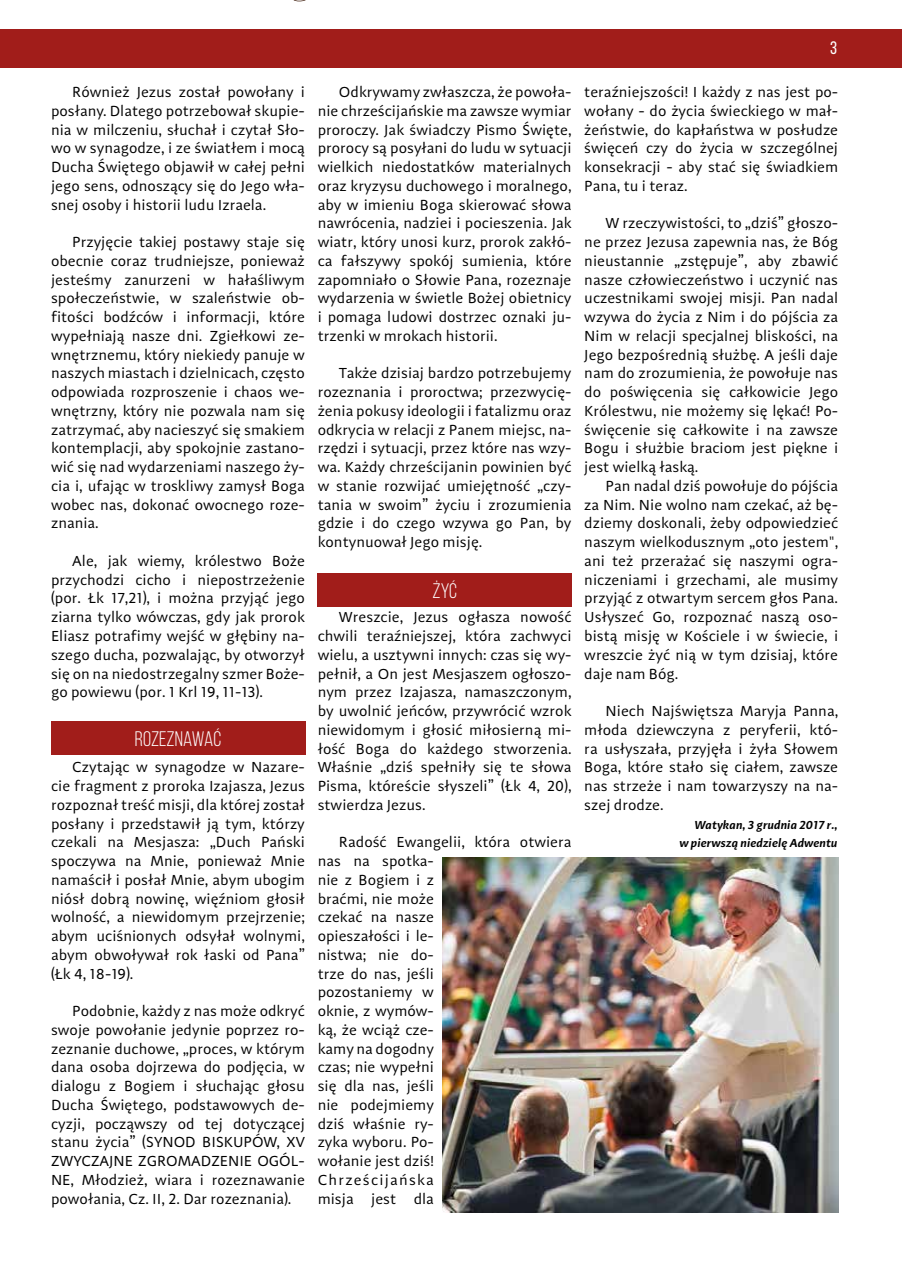
<style>
.page{position:relative;width:902px;height:1276px;background:#fff}
.page>*{position:absolute;margin:0;border:0;box-sizing:border-box;transform-origin:0 0}
.t1{font:21px "Bebas Neue";color:#fff}
.t2{font:18px "Bebas Neue";color:#fff}
.t3{font:15px/18.8px "Adagio Sans";color:#000;text-align:justify}
.t4{font:italic 600 12px/18.8px "Adagio Sans";color:#000;text-align:right}
</style>
<div class="page">
<div style="left:0;top:30px;width:901px;height:38px;background:#a11d1a"></div>
<svg style="left:293px;top:0;width:13px;height:2px"></svg>
<div style="left:51px;top:722px;width:254px;height:33px;background:#a11d1a"></div>
<div style="left:317px;top:573px;width:254px;height:33px;background:#a11d1a"></div>
<img style="left:442px;top:857px;width:396px;height:355px">
<p class="t3" style="left:51px;top:83px;width:255px;text-indent:21px">Również Jezus został powołany i posłany. Dlatego potrzebował skupie&shy;nia w milczeniu, słuchał i czytał Sło&shy;wo w synagodze, i ze światłem i mocą Ducha Świętego objawił w całej pełni jego sens, odnoszący się do Jego wła&shy;snej osoby i historii ludu Izraela.</p>
<p class="t3" style="left:51px;top:233px;width:255px;text-indent:21px">Przyjęcie takiej postawy staje się obecnie coraz trudniejsze, ponieważ jesteśmy zanurzeni w hałaśliwym społeczeństwie, w szaleństwie ob&shy;fitości bodźców i informacji, które wypełniają nasze dni. Zgiełkowi ze&shy;wnętrznemu, który niekiedy panuje w naszych miastach i dzielnicach, często odpowiada rozproszenie i chaos we&shy;wnętrzny, który nie pozwala nam się zatrzymać, aby nacieszyć się smakiem kontemplacji, aby spokojnie zastano&shy;wić się nad wydarzeniami naszego ży&shy;cia i, ufając w troskliwy zamysł Boga wobec nas, dokonać owocnego roze&shy;znania.</p>
<p class="t3" style="left:51px;top:552px;width:255px;text-indent:21px">Ale, jak wiemy, królestwo Boże przychodzi cicho i niepostrzeżenie (por. Łk 17,21), i można przyjąć jego ziarna tylko wówczas, gdy jak prorok Eliasz potrafimy wejść w głębiny na&shy;szego ducha, pozwalając, by otworzył się on na niedostrzegalny szmer Boże&shy;go powiewu (por. 1 Krl 19, 11-13).</p>
<h1 class="t1" style="left:135px;top:727px;width:88px">ROZEZNAWAĆ</h1>
<p class="t3" style="left:51px;top:758px;width:255px;text-indent:21px">Czytając w synagodze w Nazare&shy;cie fragment z proroka Izajasza, Jezus rozpoznał treść misji, dla której został posłany i przedstawił ją tym, którzy czekali na Mesjasza: „Duch Pański spoczywa na Mnie, ponieważ Mnie namaścił i posłał Mnie, abym ubogim niósł dobrą nowinę, więźniom głosił wolność, a niewidomym przejrzenie; abym uciśnionych odsyłał wolnymi, abym obwoływał rok łaski od Pana” (Łk 4, 18-19).</p>
<p class="t3" style="left:51px;top:1002px;width:255px;text-indent:21px">Podobnie, każdy z nas może odkryć swoje powołanie jedynie poprzez ro&shy;zeznanie duchowe, „proces, w którym dana osoba dojrzewa do podjęcia, w dialogu z Bogiem i słuchając głosu Ducha Świętego, podstawowych de&shy;cyzji, począwszy od tej dotyczącej stanu życia” (SYNOD BISKUPÓW, XV ZWYCZAJNE ZGROMADZENIE OGÓL-NE, Młodzież, wiara i rozeznawanie powołania, Cz. II, 2. Dar rozeznania).</p>
<p class="t3" style="left:317px;top:83px;width:255px;text-indent:21px">Odkrywamy zwłaszcza, że powoła&shy;nie chrześcijańskie ma zawsze wymiar proroczy. Jak świadczy Pismo Święte, prorocy są posyłani do ludu w sytuacji wielkich niedostatków materialnych oraz kryzysu duchowego i moralnego, aby w imieniu Boga skierować słowa nawrócenia, nadziei i pocieszenia. Jak wiatr, który unosi kurz, prorok zakłó&shy;ca fałszywy spokój sumienia, które zapomniało o Słowie Pana, rozeznaje wydarzenia w świetle Bożej obietnicy i pomaga ludowi dostrzec oznaki ju&shy;trzenki w mrokach historii.</p>
<p class="t3" style="left:317px;top:364px;width:255px;text-indent:21px">Także dzisiaj bardzo potrzebujemy rozeznania i proroctwa; przezwycię&shy;żenia pokusy ideologii i fatalizmu oraz odkrycia w relacji z Panem miejsc, na&shy;rzędzi i sytuacji, przez które nas wzy&shy;wa. Każdy chrześcijanin powinien być w stanie rozwijać umiejętność „czy&shy;tania w swoim” życiu i zrozumienia gdzie i do czego wzywa go Pan, by kontynuował Jego misję.</p>
<h1 class="t1" style="left:432px;top:579px;width:26px">ŻYĆ</h1>
<p class="t3" style="left:317px;top:608px;width:255px;text-indent:21px">Wreszcie, Jezus ogłasza nowość chwili teraźniejszej, która zachwyci wielu, a usztywni innych: czas się wy&shy;pełnił, a On jest Mesjaszem ogłoszo&shy;nym przez Izajasza, namaszczonym, by uwolnić jeńców, przywrócić wzrok niewidomym i głosić miłosierną mi&shy;łość Boga do każdego stworzenia.<br>Właśnie „dziś spełniły się te słowa Pisma, któreście słyszeli” (Łk 4, 20), stwierdza Jezus.</p>
<p class="t3" style="left:317px;top:833px;width:255px;text-align:left;text-indent:21px">Radość Ewangelii, która otwiera nas na spotka-<br>nie z Bogiem i z<br>braćmi, nie może<br>czekać na nasze<br>opieszałości i le-<br>nistwa; nie do-<br>trze do nas, jeśli<br>pozostaniemy w<br>oknie, z wymów-<br>ką, że wciąż cze-<br>kamy na dogodny<br>czas; nie wypełni<br>się dla nas, jeśli<br>nie podejmiemy<br>dziś właśnie ry-<br>zyka wyboru. Po-<br>wołanie jest dziś!<br>Chrześcijańska<br>misja jest dla</p>
<p class="t2" style="left:830px;top:38px;width:8px">3</p>
<p class="t3" style="left:584px;top:83px;width:255px">teraźniejszości! I każdy z nas jest po&shy;wołany - do życia świeckiego w mał&shy;żeństwie, do kapłaństwa w posłudze święceń czy do życia w szczególnej konsekracji - aby stać się świadkiem Pana, tu i teraz.</p>
<p class="t3" style="left:584px;top:214px;width:255px;text-indent:21px">W rzeczywistości, to „dziś” głoszo&shy;ne przez Jezusa zapewnia nas, że Bóg nieustannie „zstępuje”, aby zbawić nasze człowieczeństwo i uczynić nas uczestnikami swojej misji. Pan nadal wzywa do życia z Nim i do pójścia za Nim w relacji specjalnej bliskości, na Jego bezpośrednią służbę. A jeśli daje nam do zrozumienia, że powołuje nas do poświęcenia się całkowicie Jego Królestwu, nie możemy się lękać! Po&shy;święcenie się całkowite i na zawsze Bogu i służbie braciom jest piękne i jest wielką łaską.</p>
<p class="t3" style="left:584px;top:477px;width:255px;text-indent:21px">Pan nadal dziś powołuje do pójścia za Nim. Nie wolno nam czekać, aż bę&shy;dziemy doskonali, żeby odpowiedzieć naszym wielkodusznym „oto jestem", ani też przerażać się naszymi ogra&shy;niczeniami i grzechami, ale musimy przyjąć z otwartym sercem głos Pana.<br>Usłyszeć Go, rozpoznać naszą oso&shy;bistą misję w Kościele i w świecie, i wreszcie żyć nią w tym dzisiaj, które daje nam Bóg.</p>
<p class="t3" style="left:584px;top:702px;width:255px;text-indent:21px">Niech Najświętsza Maryja Panna, młoda dziewczyna z peryferii, któ&shy;ra usłyszała, przyjęła i żyła Słowem Boga, które stało się ciałem, zawsze nas strzeże i nam towarzyszy na na&shy;szej drodze.</p>
<p class="t4" style="left:680px;top:815px;width:160px">Watykan, 3 grudnia 2017 r.,<br>w pierwszą niedzielę Adwentu</p>
</div>
